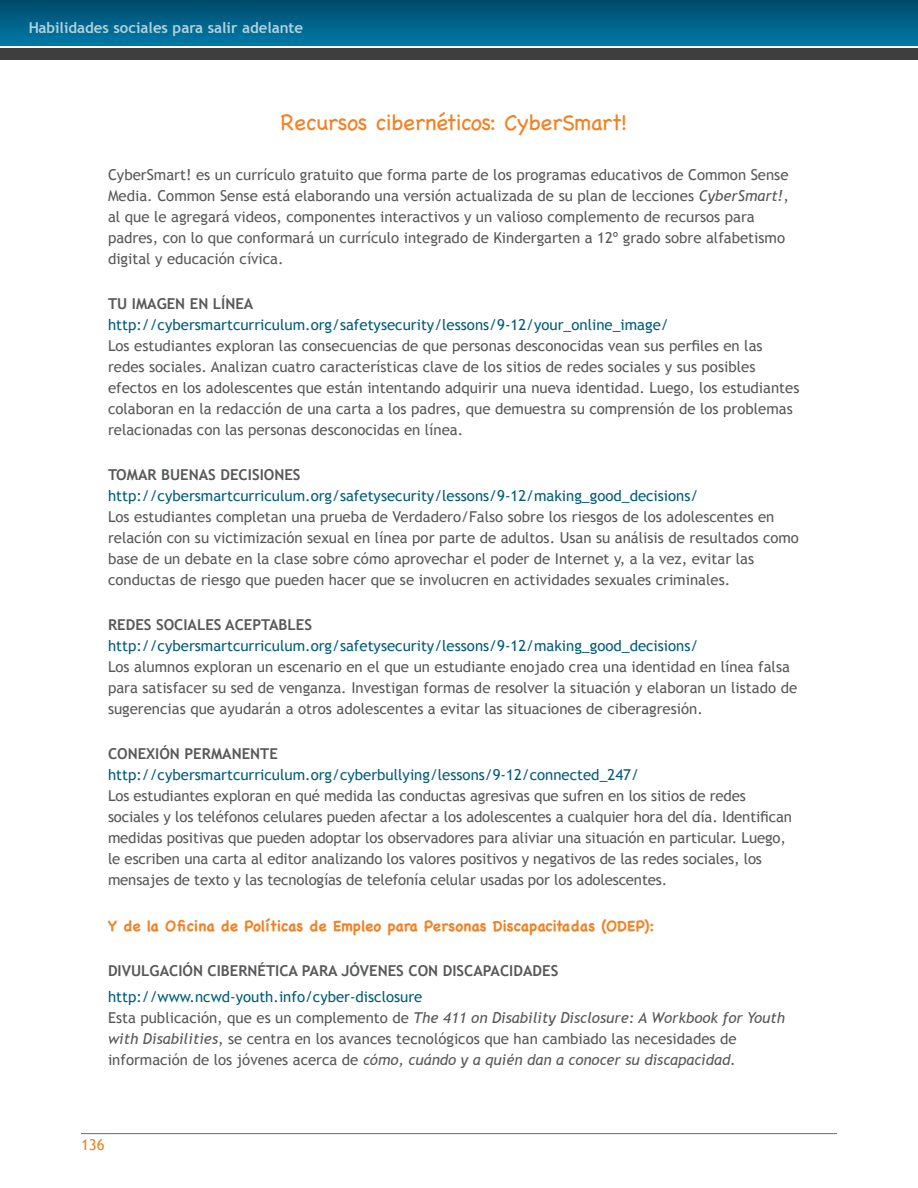
<style>
.page{position:relative;width:918px;height:1188px;background:#fff}
.page>*{position:absolute;margin:0;border:0;box-sizing:border-box;transform-origin:0 0}
.t1{font:22.5px "Chalkboard";letter-spacing:-.02em;color:#f58021}
.body_copy{font:15px/21px "Trebuchet MS";color:#57585a}
.body_copy-2{font:15px "Trebuchet MS";color:#005c7a}
.t2{font:700 15px "Trebuchet MS";color:#57585a}
.t3{font:700 15px "Chalkboard";color:#f58021}
.t4{font:700 15px "Trebuchet MS";color:#fff}
.t5{font:15px "Trebuchet MS";color:#f58021}
.s1{font-style:italic}
</style>
<div class="page">
<div style="left:0;top:0;width:918px;height:46px;background:linear-gradient(to bottom,#004a6a,#0079a7)"></div>
<div style="left:0;top:48px;width:918px;height:12px;background:#3e3e3f"></div>
<hr style="left:81px;top:1133px;width:756px;height:1px;background:#6c6d70">
<p class="t4" style="left:28px;top:18px;width:277px">Habilidades sociales para salir adelante</p>
<h1 class="t1" style="left:280px;top:109px;width:348px">Recursos cibernéticos: CyberSmart!</h1>
<p class="body_copy" style="left:108px;top:164px;width:682px">CyberSmart! es un currículo gratuito que forma parte de los programas educativos de Common Sense Media. Common Sense está elaborando una versión actualizada de su plan de lecciones <span class="s1">CyberSmart!</span>, al que le agregará videos, componentes interactivos y un valioso complemento de recursos para padres, con lo que conformará un currículo integrado de Kindergarten a 12º grado sobre alfabetismo digital y educación cívica.</p>
<h4 class="t2" style="left:108px;top:294px;width:147px">TU IMAGEN EN LÍNEA</h4>
<p class="body_copy-2" style="left:108px;top:315px;width:562px">http://cybersmartcurriculum.org/safetysecurity/lessons/9- 12/your_online_image/</p>
<p class="body_copy" style="left:108px;top:335px;width:693px">Los estudiantes exploran las consecuencias de que personas desconocidas vean sus perfiles en las redes sociales. Analizan cuatro características clave de los sitios de redes sociales y sus posibles efectos en los adolescentes que están intentando adquirir una nueva identidad. Luego, los estudiantes colaboran en la redacción de una carta a los padres, que demuestra su comprensión de los problemas relacionadas con las personas desconocidas en línea.</p>
<h4 class="t2" style="left:108px;top:465px;width:194px">TOMAR BUENAS DECISIONES</h4>
<p class="body_copy-2" style="left:108px;top:486px;width:592px">http://cybersmartcurriculum.org/safetysecurity/lessons/9- 12/making_good_decisions/</p>
<p class="body_copy" style="left:108px;top:506px;width:693px">Los estudiantes completan una prueba de Verdadero/Falso sobre los riesgos de los adolescentes en relación con su victimización sexual en línea por parte de adultos. Usan su análisis de resultados como base de un debate en la clase sobre cómo aprovechar el poder de Internet y, a la vez, evitar las conductas de riesgo que pueden hacer que se involucren en actividades sexuales criminales.</p>
<h4 class="t2" style="left:108px;top:615px;width:206px">REDES SOCIALES ACEPTABLES</h4>
<p class="body_copy-2" style="left:108px;top:636px;width:592px">http://cybersmartcurriculum.org/safetysecurity/lessons/9- 12/making_good_decisions/</p>
<p class="body_copy" style="left:108px;top:656px;width:691px">Los alumnos exploran un escenario en el que un estudiante enojado crea una identidad en línea falsa para satisfacer su sed de venganza. Investigan formas de resolver la situación y elaboran un listado de sugerencias que ayudarán a otros adolescentes a evitar las situaciones de ciberagresión.</p>
<h4 class="t2" style="left:108px;top:744px;width:171px">CONEXIÓN PERMANENTE</h4>
<p class="body_copy-2" style="left:108px;top:765px;width:532px">http://cybersmartcurriculum.org/cyberbullying/lessons/9- 12/connected_247/</p>
<p class="body_copy" style="left:108px;top:785px;width:686px">Los estudiantes exploran en qué medida las conductas agresivas que sufren en los sitios de redes sociales y los teléfonos celulares pueden afectar a los adolescentes a cualquier hora del día. Identifican medidas positivas que pueden adoptar los observadores para aliviar una situación en particular. Luego, le escriben una carta al editor analizando los valores positivos y negativos de las redes sociales, los mensajes de texto y las tecnologías de telefonía celular usadas por los adolescentes.</p>
<h3 class="t3" style="left:108px;top:917px;width:548px">Y de la Oficina de Políticas de Empleo para Personas Discapacitadas (ODEP):</h3>
<h4 class="t2" style="left:108px;top:961px;width:452px">DIVULGACIÓN CIBERNÉTICA PARA JÓVENES CON DISCAPACIDADES</h4>
<p class="body_copy-2" style="left:108px;top:987px;width:316px">http://www.ncwd-youth.info/cyber-disclosure</p>
<p class="body_copy" style="left:108px;top:1007px;width:679px">Esta publicación, que es un complemento de <span class="s1">The 411 on Disability Disclosure: A Workbook for Youth with Disabilities</span>, se centra en los avances tecnológicos que han cambiado las necesidades de información de los jóvenes acerca de <span class="s1">cómo, cuándo y a quién dan a conocer su discapacidad.</span></p>
<p class="t5" style="left:81px;top:1136px;width:25px">136</p>
</div>
